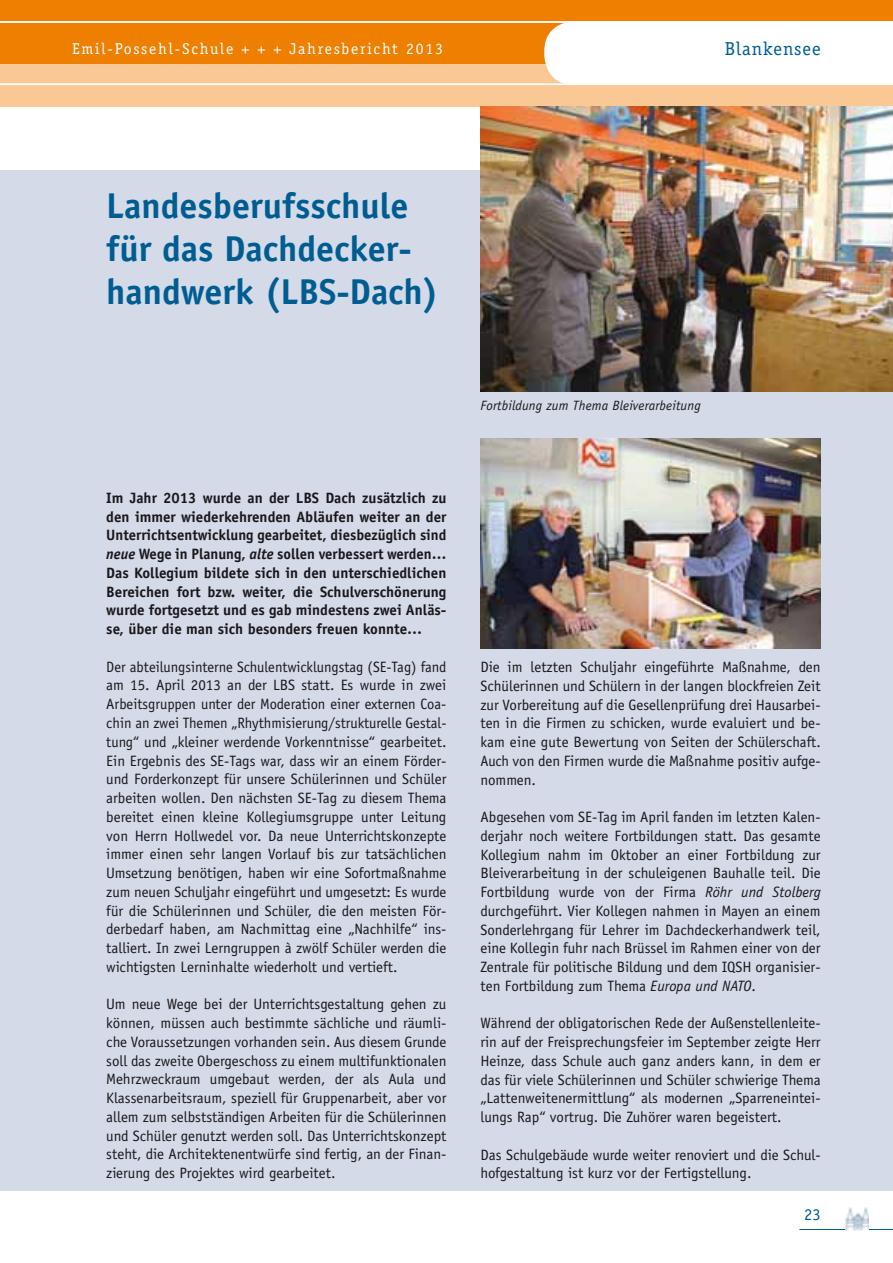
<style>
.page{position:relative;width:893px;height:1263px;background:#fff}
.page>*{position:absolute;margin:0;border:0;box-sizing:border-box;transform-origin:0 0}
.t1{font:700 36px/43.2px "Officina Sans";color:#005d92}
.t2{font:18.75px "Officina Serif";letter-spacing:.05em;color:#005d92}
.t3{font:16.5px "Officina Sans";color:#005d92}
.t4{font:15.75px "Officina Serif";letter-spacing:.11em;color:#fff}
.t5{font:15px/18.8px "Officina Sans";color:#1a171c;text-align:justify}
.t6{font:700 15px/18.8px "Officina Sans";color:#1a171c;text-align:justify}
.t7{font:italic 13.5px "Officina Sans";color:#1a171c}
.s1{font-style:italic}
</style>
<div class="page">
<div style="left:0;top:0;width:893px;height:64px;background:#ee7f00"></div>
<div style="left:0;top:64px;width:893px;height:42px;background:#fac895"></div>
<hr style="left:799px;top:1229px;width:94px;height:1px;background:#005d92">
<img style="left:845px;top:1207px;width:23px;height:24px">
<svg style="left:0;top:21px;width:893px;height:64px"></svg>
<div style="left:0;top:170px;width:893px;height:1021px;background:#d4dae7"></div>
<img style="left:480px;top:106px;width:413px;height:285px">
<img style="left:480px;top:438px;width:341px;height:210px">
<p class="t4" style="left:72px;top:43px;width:372px">Emil-Possehl-Schule + + + Jahresbericht 2013</p>
<p class="t2" style="left:725px;top:42px;width:97px">Blankensee</p>
<h1 class="t1" style="left:106px;top:187px;width:334px">Landesberufsschule für das Dachdecker&shy;handwerk (LBS-Dach)</h1>
<p class="t7" style="left:480px;top:400px;width:81px">BUGA Schwerin</p>
<p class="t7" style="left:480px;top:400px;width:222px">Fortbildung zum Thema Bleiverarbeitung</p>
<p class="t5" style="left:106px;top:489px;width:342px">Neben der alltäglich n Unt richtsarbeit haben wieder mehrere Projekte und Lehrausflüge die Arb it der Fach&shy;gruppe Gart bau im Schuljahr 2008/09 besonders ge&shy;prägt:</p>
<p class="t6" style="left:106px;top:583px;width:331px">L hrausflüge zur Bundesga tenschau nach Schw in</p>
<p class="t5" style="left:106px;top:602px;width:342px">Im Frühjahr bzw. Frühsommer 2009 besuchten alle Gärt n rklassen die Bundesgartenschau in Schwerin. Die Aus-</p>
<p class="t5" style="left:106px;top:658px;width:342px;text-align:left">Sportplatzbau be i dru kten besonders die Themengärten der Landschaftsbaubetriebe, der Heckengarten, die im&shy;posanten Tulpenplanzungen sowie der im Juni in voller Blüte steh nde Rosengar en. Für die Schülerinnen und Schüler aus Betrieben des Friedhofsgartenbaus war na&shy;türlich die große chaugräberanlage der Friedhofsbaube triebe ein besonderer Höh punkt der Gartenschau. Hi konn</p>
<p class="t6" style="left:106px;top:490px;width:342px">Im Jahr 2013 wurde an der LBS Dach zusätzlich zu den immer wiederkehrenden Abläufen weiter an der Unterrichtsentwicklung gearbeitet, diesbezüglich sind <span class="s1">neue</span> Wege in Planung, <span class="s1">alte</span> sollen verbessert werden… Das Kollegium bildete sich in den unterschiedlichen Bereichen fort bzw. weiter, die Schulverschönerung wurde fortgesetzt und es gab mindestens zwei Anläs&shy;se, über die man sich besonders freuen konnte…</p>
<p class="t5" style="left:106px;top:659px;width:342px">Der abteilungsinterne Schulentwicklungstag (SE-Tag) fand am 15. April 2013 an der LBS statt. Es wurde in zwei Arbeitsgruppen unter der Moderation einer externen Coa&shy;chin an zwei Themen „Rhythmisierung/strukturelle Gestal&shy;tung“ und „kleiner werdende Vorkenntnisse“ gearbeitet.<br>Ein Ergebnis des SE-Tags war, dass wir an einem Förder&shy;und Forderkonzept für unsere Schülerinnen und Schüler arbeiten wollen. Den nächsten SE-Tag zu diesem Thema bereitet einen kleine Kollegiumsgruppe unter Leitung von Herrn Hollwedel vor. Da neue Unterrichtskonzepte immer einen sehr langen Vorlauf bis zur tatsächlichen Umsetzung benötigen, haben wir eine Sofortmaßnahme zum neuen Schuljahr eingeführt und umgesetzt: Es wurde für die Schülerinnen und Schüler, die den meisten För&shy;derbedarf haben, am Nachmittag eine „Nachhilfe“ ins&shy;talliert. In zwei Lerngruppen à zwölf Schüler werden die wichtigsten Lerninhalte wiederholt und vertieft.</p>
<p class="t5" style="left:106px;top:996px;width:342px">Um neue Wege bei der Unterrichtsgestaltung gehen zu können, müssen auch bestimmte sächliche und räumli&shy;che Voraussetzungen vorhanden sein. Aus diesem Grunde soll das zweite Obergeschoss zu einem multifunktionalen Mehrzweckraum umgebaut werden, der als Aula und Klassenarbeitsraum, speziell für Gruppenarbeit, aber vor allem zum selbstständigen Arbeiten für die Schülerinnen und Schüler genutzt werden soll. Das Unterrichtskonzept steht, die Architektenentwürfe sind fertig, an der Finan&shy;zierung des Projektes wird gearbeitet.</p>
<p class="t5" style="left:480px;top:658px;width:342px;text-align:left">…dieses könnte der eine oder andere Besucher der Ge&shy;wächshausa lage in diesem Jah im Stillen bei sich ge&shy;dacht hab n!<br>Genauer nachg schaut at aber offenbar noch niemand</p>
<p class="t5" style="left:480px;top:733px;width:342px">– es war n zumindest a den Grabflächen keine ‚Ausgra&shy;b ngen’ zu erkennen. E stellt wurden di se e nstelligen</p>
<p class="t5" style="left:480px;top:659px;width:342px">Die im letzten Schuljahr eingeführte Maßnahme, den Schülerinnen und Schülern in der langen blockfreien Zeit zur Vorbereitung auf die Gesellenprüfung drei Hausarbei&shy;ten in die Firmen zu schicken, wurde evaluiert und be&shy;kam eine gute Bewertung von Seiten der Schülerschaft.<br>Auch von den Firmen wurde die Maßnahme positiv aufge&shy;nommen.</p>
<p class="t5" style="left:480px;top:809px;width:342px">Abgesehen vom SE-Tag im April fanden im letzten Kalen&shy;derjahr noch weitere Fortbildungen statt. Das gesamte Kollegium nahm im Oktober an einer Fortbildung zur Bleiverarbeitung in der schuleigenen Bauhalle teil. Die Fortbildung wurde von der Firma <span class="s1">Röhr und Stolberg </span>durchgeführt. Vier Kollegen nahmen in Mayen an einem Sonderlehrgang für Lehrer im Dachdeckerhandwerk teil, eine Kollegin fuhr nach Brüssel im Rahmen einer von der Zentrale für politische Bildung und dem IQSH organisier&shy;ten Fortbildung zum Thema <span class="s1">Europa und NATO</span>.</p>
<p class="t5" style="left:480px;top:1015px;width:342px">Während der obligatorischen Rede der Außenstellenleite&shy;rin auf der Freisprechungsfeier im September zeigte Herr Heinze, dass Schule auch ganz anders kann, in dem er das für viele Schülerinnen und Schüler schwierige Thema „Lattenweitenermittlung“ als modernen „Sparreneintei&shy;lungs Rap“ vortrug. Die Zuhörer waren begeistert.</p>
<p class="t5" style="left:480px;top:1147px;width:342px">Das Schulgebäude wurde weiter renoviert und die Schul&shy;hofgestaltung ist kurz vor der Fertigstellung.</p>
<p class="t5" style="left:106px;top:789px;width:342px;text-indent:56px">die Schül r viele Anregungen für das Projekt Grabg staltung nach den Sommerferien mit ehmen. Die Auszubildenden aus Zierpflanzenbaubetrieben waren von den vielfältigen Ha lenschauen nd den Pflanzungen im alten Küchengar en begeistert. B allen Schülerinnen und Schülern hinte ließ das historische Ambiente mit</p>
<p class="t5" style="left:480px;top:808px;width:342px;text-align:left">ü erna m dabei die praktische, Ken Jucho di theore tische Betreuung.<br>Das Projekt startete bereits vor de Sommerferien mit dem Besuch der Bundesgartenschau in Schwerin. Dort standen als Anschauungsobjekte die Mustergrabanlag n</p>
<p class="t7" style="left:106px;top:1168px;width:151px">Gestaltung einer Grabanlage</p>
<p class="t7" style="left:480px;top:1168px;width:60px">Grabanlage</p>
<p class="t3" style="left:804px;top:1208px;width:18px">23</p>
</div>
